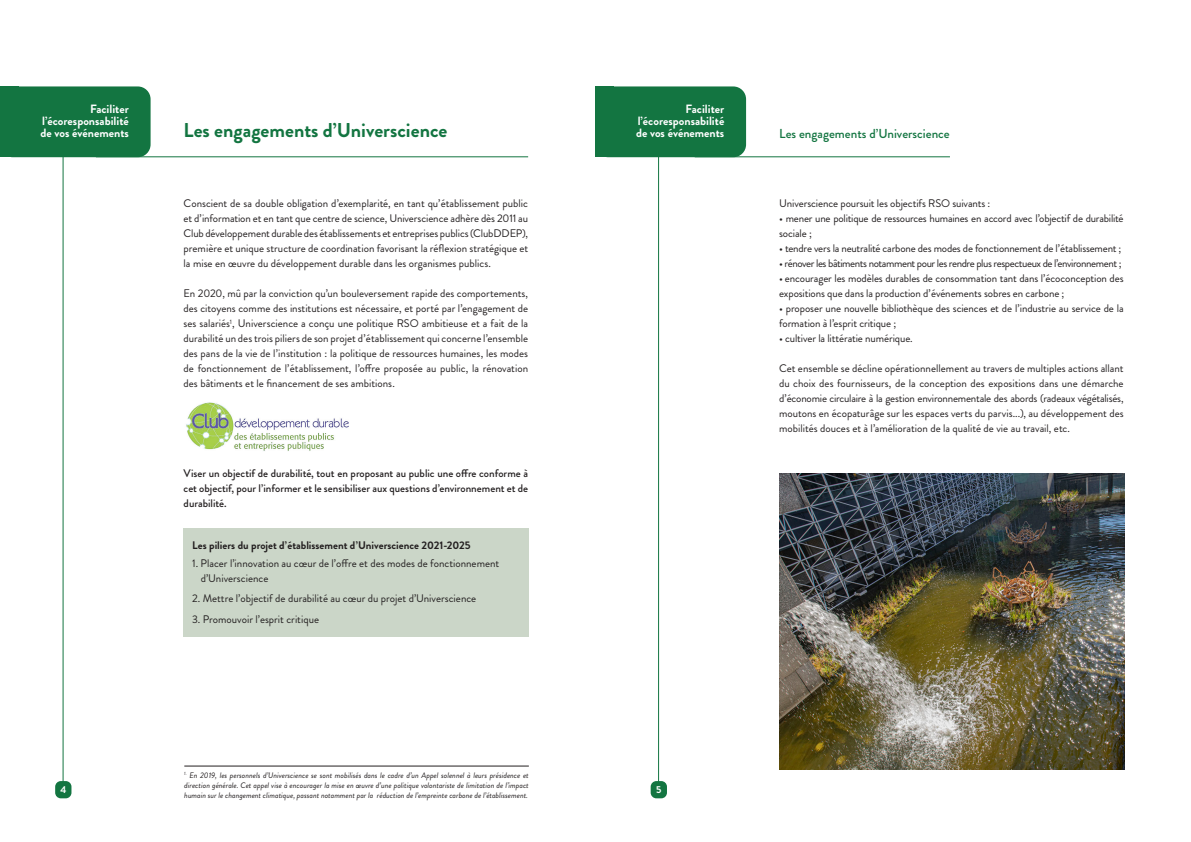
<style>
.page{position:relative;width:1191px;height:842px;background:#fff}
.page>*{position:absolute;margin:0;border:0;box-sizing:border-box;transform-origin:0 0}
.t1{font:700 20px "Brandon Grotesque";color:#137541}
.t2{font:500 13px "Brandon Grotesque";color:#137541}
.t3{font:700 12px/12px "Brandon Grotesque";color:#fff;text-align:justify}
.t4{font:11px/15px "Brandon Grotesque";letter-spacing:-.01em;color:#231f20}
.t5{font:500 11px/15px "Brandon Grotesque";color:#231f20;text-align:justify}
.t6{font:11px "Brandon Grotesque";letter-spacing:-.04em;color:#231f20}
.t7{font:700 11px "Brandon Grotesque";color:#231f20}
.t8{font:700 10px "Brandon Grotesque";color:#fff}
.t9{font:italic 8px/10px "Brandon Grotesque";color:#231f20;text-align:justify}
</style>
<div class="page">
<hr style="left:63px;top:149px;width:1px;height:637px;background:#137541">
<hr style="left:658px;top:149px;width:1px;height:637px;background:#137541">
<div style="left:55px;top:781px;width:16px;height:17px;background:#137541;border-radius:6px"></div>
<div style="left:650px;top:781px;width:17px;height:17px;background:#137541;border-radius:6px"></div>
<div style="left:0;top:86px;width:151px;height:71px;background:#137541;border-radius:13px"></div>
<div style="left:0;top:86px;width:19px;height:71px;background:#137541"></div>
<div style="left:595px;top:86px;width:151px;height:71px;background:#137541;border-radius:13px"></div>
<div style="left:595px;top:86px;width:19px;height:71px;background:#137541"></div>
<img style="left:779px;top:473px;width:345px;height:297px">
<hr style="left:694px;top:157px;width:256px;height:1px;background:#137541">
<div style="left:184px;top:528px;width:345px;height:109px;background:#cbd6c8"></div>
<img style="left:186px;top:402px;width:163px;height:49px">
<hr style="left:96px;top:157px;width:432px;height:1px;background:#137541">
<hr style="left:184px;top:766px;width:345px;height:1px;background:#231f20">
<p class="t3" style="left:41px;top:103px;width:90px;text-indent:49px">Faciliter l’écoresponsabilité de vos événements</p>
<p class="t3" style="left:636px;top:103px;width:90px;text-indent:49px">Faciliter l’écoresponsabilité de vos événements</p>
<p class="t1" style="left:184px;top:116px;width:265px">Les engagements d’Universcience</p>
<p class="t4" style="left:184px;top:196px;width:346px;text-align:justify">Conscient de sa double obligation d’exemplarité, en tant qu’établissement public et d’information et en tant que centre de science, Universcience adhère dès 2011 au Club développement durable des établissements et entreprises publics (ClubDDEP), première et unique structure de coordination favorisant la réflexion stratégique et la mise en œuvre du développement durable dans les organismes publics.</p>
<p class="t4" style="left:184px;top:286px;width:346px;text-align:justify">En 2020, mû par la conviction qu’un bouleversement rapide des comportements, des citoyens comme des institutions est nécessaire, et porté par l’engagement de ses salariés<sup>1</sup>, Universcience a conçu une politique RSO ambitieuse et a fait de la durabilité un des trois piliers de son projet d’établissement qui concerne l’ensemble des pans de la vie de l’institution : la politique de ressources humaines, les modes de fonctionnement de l’établissement, l’offre proposée au public, la rénovation des bâtiments et le financement de ses ambitions.</p>
<p class="t5" style="left:184px;top:466px;width:346px">Viser un objectif de durabilité, tout en proposant au public une offre conforme à cet objectif, pour l’informer et le sensibiliser aux questions d’environnement et de durabilité.</p>
<p class="t7" style="left:192px;top:537px;width:280px">Les piliers du projet d’établissement d’Universcience 2021-2025</p>
<p class="t4" style="left:201px;top:555px;width:300px;text-indent:-9px">1. Placer l’innovation au cœur de l’offre et des modes de fonctionnement d’Universcience</p>
<p class="t4" style="left:192px;top:591px;width:286px">2. Mettre l’objectif de durabilité au cœur du projet d’Universcience</p>
<p class="t4" style="left:192px;top:612px;width:128px">3. Promouvoir l’esprit critique</p>
<p class="t2" style="left:779px;top:124px;width:172px">Les engagements d’Universcience</p>
<p class="t4" style="left:779px;top:196px;width:213px">Universcience poursuit les objectifs RSO suivants :</p>
<p class="t4" style="left:779px;top:211px;width:346px">• mener une politique de ressources humaines en accord avec l’objectif de durabilité sociale ;</p>
<p class="t4" style="left:779px;top:241px;width:344px">• tendre vers la neutralité carbone des modes de fonctionnement de l’établissement ;</p>
<p class="t6" style="left:779px;top:256px;width:344px">• rénover les bâtiments notamment pour les rendre plus respectueux de l’environnement ;</p>
<p class="t4" style="left:779px;top:271px;width:346px">• encourager les modèles durables de consommation tant dans l’écoconception des expositions que dans la production d’événements sobres en carbone ;</p>
<p class="t4" style="left:779px;top:301px;width:346px">• proposer une nouvelle bibliothèque des sciences et de l’industrie au service de la formation à l’esprit critique ;</p>
<p class="t4" style="left:779px;top:331px;width:135px">• cultiver la littératie numérique.</p>
<p class="t4" style="left:779px;top:361px;width:346px;text-align:justify">Cet ensemble se décline opérationnellement au travers de multiples actions allant du choix des fournisseurs, de la conception des expositions dans une démarche d’économie circulaire à la gestion environnementale des abords (radeaux végétalisés, moutons en écopaturâge sur les espaces verts du parvis...), au développement des mobilités douces et à l’amélioration de la qualité de vie au travail, etc.</p>
<p class="t9" style="left:184px;top:770px;width:346px"><sup>1.</sup> En 2019, les personnels d’Universcience se sont mobilisés dans le cadre d’un Appel solennel à leurs présidence et direction générale. Cet appel vise à encourager la mise en œuvre d’une politique volontariste de limitation de l’impact humain sur le changement climatique, passant notamment par la réduction de l’empreinte carbone de l’établissement.</p>
<p class="t8" style="left:60px;top:782px;width:7px">4</p>
<p class="t8" style="left:656px;top:782px;width:7px">5</p>
</div>
